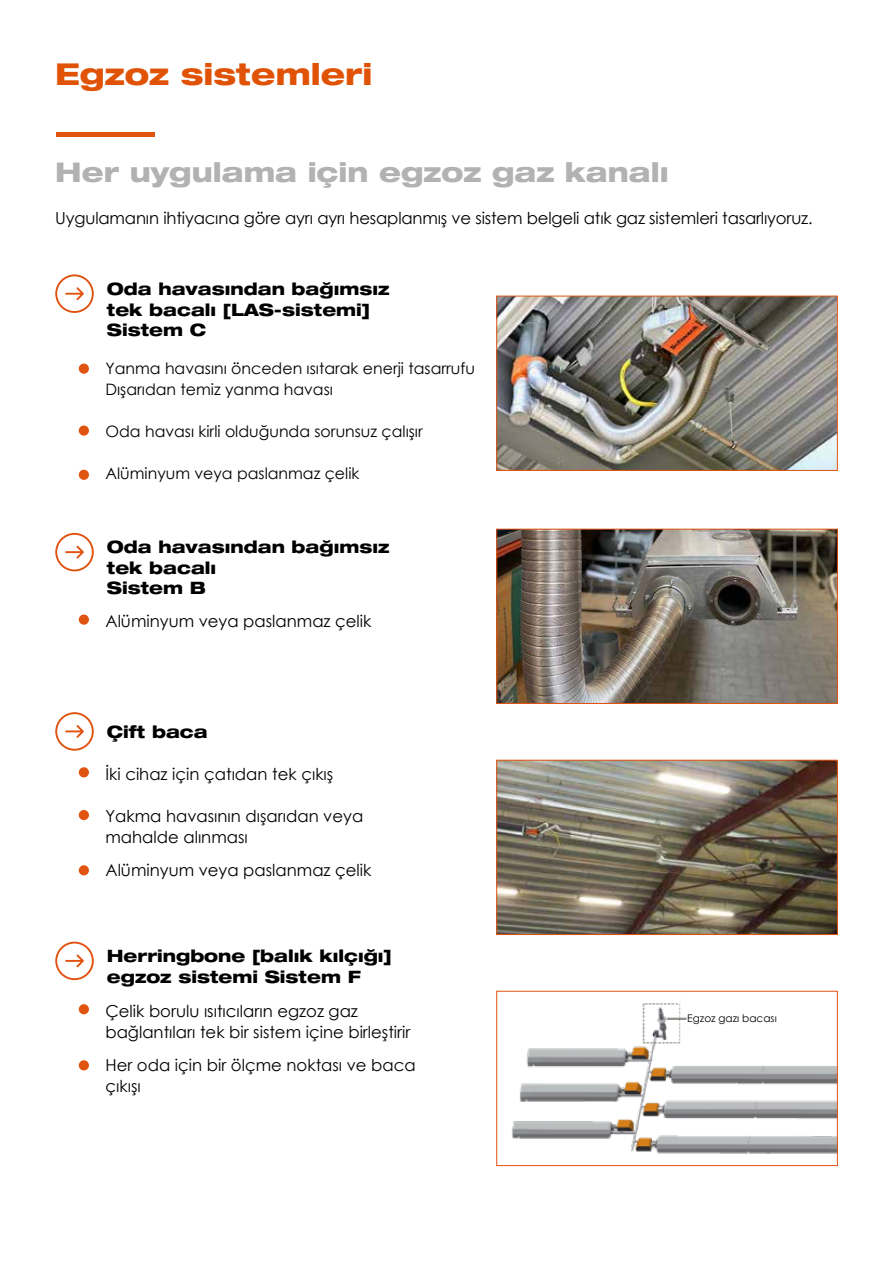
<style>
.page{position:relative;width:893px;height:1263px;background:#fff}
.page>*{position:absolute;margin:0;border:0;box-sizing:border-box;transform-origin:0 0}
.t1{font:800 expanded 30px "Helvetica Neue LT";color:#e05307}
.t2{font:800 expanded 27px "Helvetica Neue LT";color:#b3b2b2}
.t3{font:800 expanded 17.1px/20.5px "Helvetica Neue LTW1 G";color:#000}
.t4{font:800 expanded 17.1px "Helvetica Neue LT";color:#000}
.t5{font:16.5px/21px "Century Gothic";color:#000}
.t6{font:15.75px/21px "Century Gothic";color:#000}
.t7{font:10.5px "Century Gothic";color:#000}
</style>
<div class="page">
<div style="left:56px;top:132px;width:99px;height:5px;background:#e15311"></div>
<svg style="left:55px;top:274px;width:39px;height:39px"></svg>
<div style="left:79px;top:363px;width:10px;height:11px;background:#e15311;border-radius:50%"></div>
<div style="left:79px;top:470px;width:10px;height:10px;background:#e15311;border-radius:50%"></div>
<div style="left:79px;top:425px;width:10px;height:11px;background:#e15311;border-radius:50%"></div>
<img style="left:498px;top:298px;width:338px;height:171px">
<div style="left:496px;top:296px;width:342px;height:175px;border:1px solid #e15311"></div>
<div style="left:79px;top:614px;width:10px;height:11px;background:#e15311;border-radius:50%"></div>
<svg style="left:55px;top:533px;width:39px;height:38px"></svg>
<img style="left:498px;top:762px;width:338px;height:171px">
<div style="left:496px;top:760px;width:342px;height:175px;border:1px solid #e15311"></div>
<div style="left:79px;top:767px;width:10px;height:10px;background:#e15311;border-radius:50%"></div>
<svg style="left:55px;top:712px;width:39px;height:39px"></svg>
<div style="left:79px;top:810px;width:10px;height:10px;background:#e15311;border-radius:50%"></div>
<div style="left:79px;top:865px;width:10px;height:10px;background:#e15311;border-radius:50%"></div>
<div style="left:79px;top:1004px;width:10px;height:10px;background:#e15311;border-radius:50%"></div>
<div style="left:79px;top:1060px;width:10px;height:10px;background:#e15311;border-radius:50%"></div>
<svg style="left:55px;top:942px;width:39px;height:38px"></svg>
<img style="left:511px;top:1003px;width:325px;height:151px">
<div style="left:496px;top:991px;width:342px;height:175px;border:1px solid #e15311"></div>
<img style="left:498px;top:531px;width:338px;height:171px">
<div style="left:496px;top:529px;width:342px;height:175px;border:1px solid #e15311"></div>
<div style="left:687px;top:1014px;width:99px;height:42px;background:#fff"></div>
<h1 class="t1" style="left:55px;top:55px;width:319px">Egzoz sistemleri</h1>
<h2 class="t2" style="left:55px;top:155px;width:615px">Her uygulama için egzoz gaz kanalı</h2>
<p class="t5" style="left:55px;top:207px;width:759px">Uygulamanın ihtiyacına göre ayrı ayrı hesaplanmış ve sistem belgeli atık gaz sistemleri tasarlıyoruz.</p>
<p class="t3" style="left:107px;top:278px;width:284px">Oda havasından bağımsız tek bacalı [LAS-sistemi]<br>Sistem C</p>
<p class="t6" style="left:105px;top:358px;width:371px">Yanma havasını önceden ısıtarak enerji tasarrufu<br>Dışarıdan temiz yanma havası</p>
<p class="t6" style="left:105px;top:421px;width:319px">Oda havası kirli olduğunda sorunsuz çalışır</p>
<p class="t6" style="left:105px;top:463px;width:255px">Alüminyum veya paslanmaz çelik</p>
<p class="t3" style="left:107px;top:536px;width:284px">Oda havasından bağımsız tek bacalı<br>Sistem B</p>
<p class="t5" style="left:105px;top:610px;width:268px">Alüminyum veya paslanmaz çelik</p>
<p class="t4" style="left:107px;top:720px;width:102px">Çift baca</p>
<p class="t5" style="left:105px;top:763px;width:229px">İki cihaz için çatıdan tek çıkış</p>
<p class="t5" style="left:105px;top:805px;width:259px">Yakma havasının dışarıdan veya mahalde alınması</p>
<p class="t5" style="left:105px;top:859px;width:268px">Alüminyum veya paslanmaz çelik</p>
<p class="t3" style="left:107px;top:945px;width:287px">Herringbone [balık kılçığı] egzoz sistemi Sistem F</p>
<p class="t5" style="left:105px;top:1000px;width:307px">Çelik borulu ısıtıcıların egzoz gaz bağlantıları tek bir sistem içine birleştirir</p>
<p class="t5" style="left:105px;top:1054px;width:312px">Her oda için bir ölçme noktası ve baca çıkışı</p>
<p class="t7" style="left:687px;top:1011px;width:91px">Egzoz gazı bacası</p>
</div>
